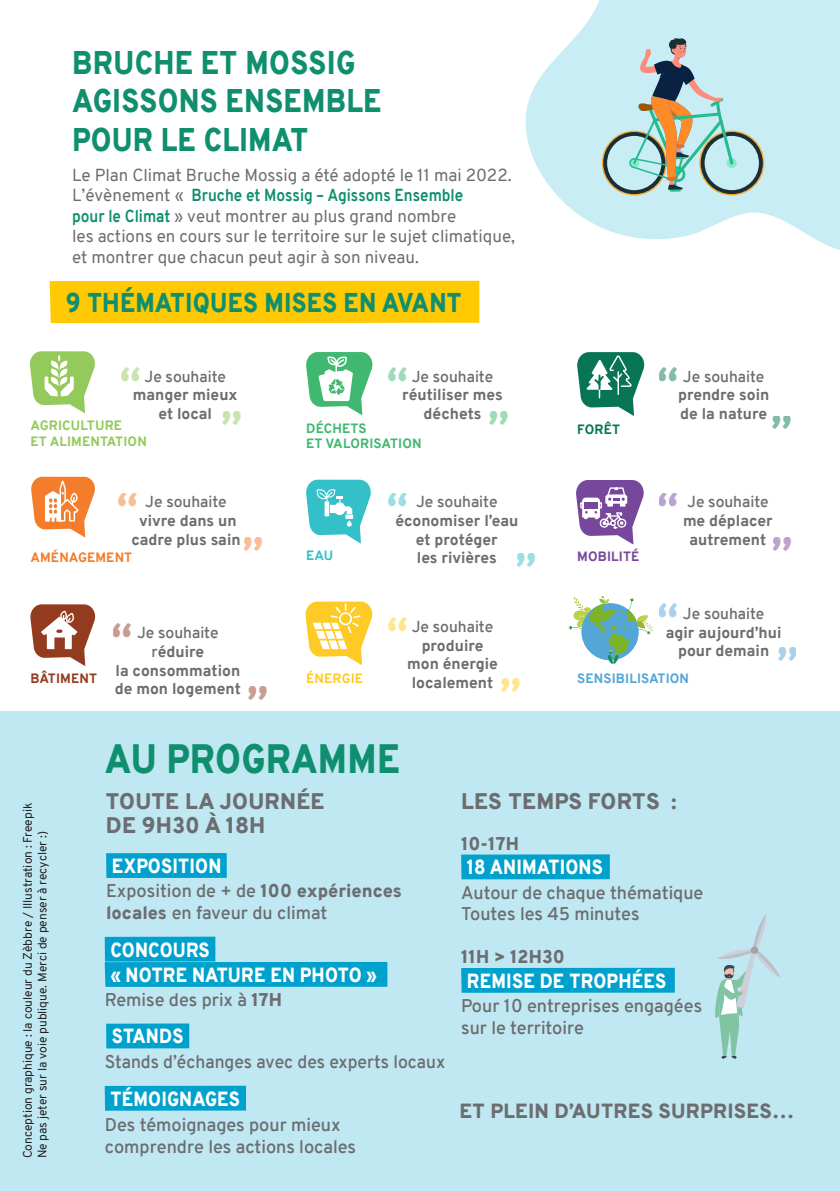
<style>
.page{position:relative;width:840px;height:1191px;background:#fff}
.page>*{position:absolute;margin:0;border:0;box-sizing:border-box;transform-origin:0 0}
.t1{font:900 46.6px "Overpass";color:#93ca5b;scale:.9 1}
.t2{font:900 46.6px "Overpass";color:#41b870;scale:.9 1}
.t3{font:900 46.6px "Overpass";color:#077553;scale:.9 1}
.t4{font:900 46.6px "Overpass";color:#f47d2c;scale:.9 1}
.t5{font:900 46.6px "Overpass";color:#33c0c9;scale:.9 1}
.t6{font:900 46.6px "Overpass";color:#77479c;scale:.9 1}
.t7{font:900 46.6px "Overpass";color:#933b1f;scale:.9 1}
.t8{font:900 46.6px "Overpass";color:#fecb26;scale:.9 1}
.t9{font:900 46.6px "Overpass";color:#54a6d6;scale:.9 1}
.t10{font:900 40px "Overpass";letter-spacing:.01em;color:#0f8f6e;scale:.9 1}
.t11{font:900 32px/38.4px "Overpass";letter-spacing:.01em;color:#0f8f6e;scale:.9 1}
.t12{font:900 26.6px "Overpass";letter-spacing:.01em;color:#0f8f6e;scale:.9 1}
.t13{font:900 22px/24px "Overpass";letter-spacing:.01em;color:#6c6d70}
.t14{font:900 20px "Overpass";letter-spacing:.01em;color:#fff;scale:.9 1}
.t15{font:900 20px "Overpass";letter-spacing:.01em;color:#6c6d70}
.t16{font:600 18px/21.6px "Overpass";color:#6c6d70}
.t17{font:900 18px "Overpass";color:#6c6d70}
.t18{font:17px/20.4px "Overpass";color:#6c6d70}
.t19{font:800 15.6px/18.6px "Overpass";color:#6c6d70;text-align:center}
.t20{font:600 15.6px "Overpass";color:#6c6d70}
.t21{font:800 13.2px "Overpass";letter-spacing:.01em;color:#93ca5b}
.t22{font:800 13.2px "Overpass";letter-spacing:.01em;color:#41b870}
.t23{font:800 13.2px "Overpass";letter-spacing:.01em;color:#54a6d6}
.t24{font:800 13.2px "Overpass";letter-spacing:.01em;color:#f47d2c}
.t25{font:800 13.2px "Overpass";letter-spacing:.01em;color:#933b1f}
.t26{font:800 13.2px "Overpass";letter-spacing:.01em;color:#77479c}
.t27{font:800 13.2px "Overpass";letter-spacing:.01em;color:#fecb26}
.t28{font:800 13.2px "Overpass";letter-spacing:.01em;color:#077553}
.t29{font:800 13.2px "Overpass";color:#33c0c9}
.t30{font:12px "Overpass";color:#231f20}
.s1{font-weight:700;color:#0f8f6e}
.s2{font-weight:600}
.s3{font-weight:900}
</style>
<div class="page">
<div style="left:0;top:711px;width:839px;height:480px;background:#bfe8f2"></div>
<div style="left:105px;top:962px;width:282px;height:25px;background:#00a1cc"></div>
<div style="left:106px;top:853px;width:120px;height:25px;background:#00a1cc"></div>
<div style="left:105px;top:936px;width:110px;height:25px;background:#00a1cc"></div>
<div style="left:461px;top:854px;width:148px;height:25px;background:#00a1cc"></div>
<div style="left:106px;top:1023px;width:83px;height:25px;background:#00a1cc"></div>
<div style="left:105px;top:1085px;width:141px;height:25px;background:#00a1cc"></div>
<div style="left:461px;top:967px;width:213px;height:25px;background:#00a1cc"></div>
<svg style="left:525px;top:0;width:314px;height:250px;fill:#c8edf5"></svg>
<svg style="left:601px;top:38px;width:162px;height:157px"></svg>
<div style="left:50px;top:281px;width:429px;height:42px;background:#ffc903"></div>
<svg style="left:715px;top:915px;width:64px;height:144px"></svg>
<svg style="left:306px;top:479px;width:65px;height:64px"></svg>
<svg style="left:29px;top:351px;width:66px;height:62px"></svg>
<svg style="left:30px;top:604px;width:66px;height:62px"></svg>
<svg style="left:576px;top:480px;width:68px;height:64px"></svg>
<svg style="left:305px;top:601px;width:68px;height:64px"></svg>
<svg style="left:306px;top:352px;width:67px;height:63px"></svg>
<svg style="left:577px;top:352px;width:68px;height:64px"></svg>
<svg style="left:31px;top:476px;width:64px;height:61px"></svg>
<svg style="left:568px;top:596px;width:84px;height:67px"></svg>
<p class="t11" style="left:72px;top:44px;width:315px">BRUCHE ET MOSSIG</p>
<p class="t11" style="left:72px;top:82px;width:345px">AGISSONS ENSEMBLE<br>POUR LE CLIMAT</p>
<p class="t18" style="left:72px;top:165px;width:444px">Le Plan Climat Bruche Mossig a été adopté le 11 mai 2022.<br>L’évènement « <span class="s1">Bruche et Mossig – Agissons Ensemble<br>pour le Climat</span> » veut montrer au plus grand nombre<br>les actions en cours sur le territoire sur le sujet climatique, et montrer que chacun peut agir à son niveau.</p>
<p class="t12" style="left:66px;top:283px;width:441px">9 THÉMATIQUES MISES EN AVANT</p>
<h1 class="t1" style="left:119px;top:351px;width:25px">“</h1>
<h1 class="t2" style="left:386px;top:351px;width:25px">“</h1>
<h1 class="t3" style="left:657px;top:351px;width:25px">“</h1>
<p class="t19" style="left:133px;top:367px;width:106px"><span class="s2">Je souhaite </span>manger mieux et local</p>
<p class="t19" style="left:402px;top:367px;width:102px"><span class="s2">Je souhaite </span>réutiliser mes déchets</p>
<p class="t19" style="left:677px;top:367px;width:93px"><span class="s2">Je souhaite </span>prendre soin de la nature</p>
<h1 class="t1" style="left:220px;top:395px;width:25px">”</h1>
<h1 class="t2" style="left:487px;top:395px;width:25px">”</h1>
<h1 class="t3" style="left:769px;top:400px;width:25px">”</h1>
<p class="t22" style="left:306px;top:418px;width:62px">DÉCHETS</p>
<p class="t22" style="left:306px;top:434px;width:117px">ET VALORISATION</p>
<p class="t21" style="left:30px;top:416px;width:93px">AGRICULTURE</p>
<p class="t21" style="left:30px;top:432px;width:118px">ET ALIMENTATION</p>
<p class="t28" style="left:577px;top:420px;width:44px">FORÊT</p>
<h1 class="t4" style="left:116px;top:477px;width:25px">“</h1>
<h1 class="t5" style="left:386px;top:477px;width:25px">“</h1>
<h1 class="t6" style="left:657px;top:477px;width:25px">“</h1>
<p class="t19" style="left:131px;top:493px;width:111px"><span class="s2">Je souhaite </span>vivre dans un cadre plus sain</p>
<p class="t19" style="left:395px;top:493px;width:124px"><span class="s2">Je souhaite </span>économiser l’eau et protéger<br>les rivières</p>
<p class="t19" style="left:682px;top:493px;width:91px"><span class="s2">Je souhaite </span>me déplacer autrement</p>
<h1 class="t4" style="left:242px;top:521px;width:25px">”</h1>
<h1 class="t6" style="left:771px;top:521px;width:25px">”</h1>
<p class="t26" style="left:577px;top:546px;width:64px">MOBILITÉ</p>
<p class="t24" style="left:30px;top:547px;width:103px">AMÉNAGEMENT</p>
<p class="t29" style="left:306px;top:546px;width:29px">EAU</p>
<h1 class="t5" style="left:515px;top:537px;width:25px">”</h1>
<h1 class="t7" style="left:112px;top:607px;width:25px">“</h1>
<h1 class="t8" style="left:386px;top:601px;width:25px">“</h1>
<p class="t19" style="left:407px;top:617px;width:92px"><span class="s2">Je souhaite </span>produire mon énergie localement</p>
<p class="t20" style="left:137px;top:622px;width:83px">Je souhaite</p>
<p class="t19" style="left:115px;top:642px;width:127px"><span class="s2">r</span>éduire<br>la consommation de mon logement</p>
<p class="t25" style="left:30px;top:669px;width:68px">BÂTIMENT</p>
<p class="t27" style="left:306px;top:669px;width:58px">ÉNERGIE</p>
<h1 class="t8" style="left:499px;top:662px;width:25px">”</h1>
<h1 class="t7" style="left:246px;top:670px;width:25px">”</h1>
<p class="t10" style="left:105px;top:731px;width:329px">AU PROGRAMME</p>
<h1 class="t9" style="left:657px;top:587px;width:25px">“</h1>
<p class="t19" style="left:665px;top:604px;width:117px"><span class="s2">Je souhaite<br></span>agir aujourd’hui pour demain</p>
<h1 class="t9" style="left:775px;top:631px;width:25px">”</h1>
<p class="t23" style="left:577px;top:668px;width:113px">SENSIBILISATION</p>
<p class="t30" style="left:19px;top:1158px;width:357px;rotate:-90deg">Conception graphique : la couleur du Zèbbre / Illustration : Freepik</p>
<p class="t30" style="left:34px;top:1158px;width:328px;rotate:-90deg">Ne pas jeter sur la voie publique. Merci de penser à recycler :)</p>
<p class="t13" style="left:106px;top:789px;width:220px">TOUTE LA JOURNÉE<br>DE 9H30 À 18H</p>
<p class="t13" style="left:461px;top:789px;width:217px">LES TEMPS FORTS :</p>
<p class="t17" style="left:461px;top:831px;width:59px">10-17H</p>
<p class="t14" style="left:112px;top:851px;width:123px">EXPOSITION</p>
<p class="t14" style="left:466px;top:853px;width:153px">18 ANIMATIONS</p>
<p class="t16" style="left:106px;top:880px;width:297px">Exposition de + de <span class="s3">100 expériences locales</span> en faveur du climat</p>
<p class="t16" style="left:461px;top:881px;width:244px">Autour de chaque thématique</p>
<p class="t16" style="left:461px;top:903px;width:180px">Toutes les 45 minutes</p>
<p class="t14" style="left:110px;top:935px;width:112px">CONCOURS</p>
<p class="t14" style="left:110px;top:960px;width:297px">« NOTRE NATURE EN PHOTO »</p>
<p class="t16" style="left:105px;top:989px;width:179px">Remise des prix à <span class="s3">17H</span></p>
<p class="t14" style="left:112px;top:1022px;width:81px">STANDS</p>
<p class="t16" style="left:105px;top:1051px;width:342px">Stands d’échanges avec des experts locaux</p>
<p class="t14" style="left:110px;top:1084px;width:145px">TÉMOIGNAGES</p>
<p class="t16" style="left:105px;top:1114px;width:253px">Des témoignages pour mieux comprendre les actions locales</p>
<p class="t17" style="left:461px;top:944px;width:105px">11H &gt; 12H30</p>
<p class="t14" style="left:466px;top:966px;width:223px">REMISE DE TROPHÉES</p>
<p class="t16" style="left:461px;top:995px;width:242px">Pour 10 entreprises engagées sur le territoire</p>
<p class="t15" style="left:459px;top:1097px;width:336px">ET PLEIN D’AUTRES SURPRISES…</p>
</div>
